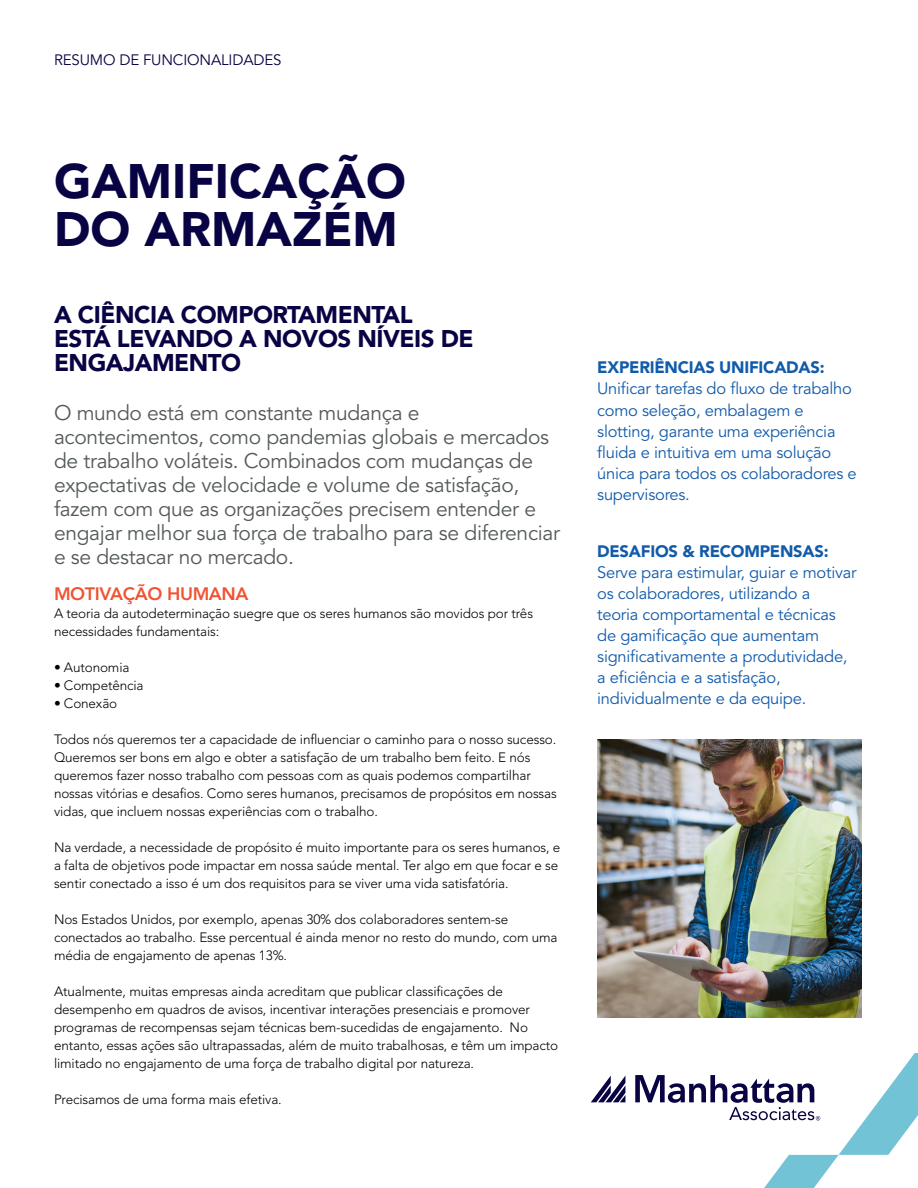
<style>
.page{position:relative;width:918px;height:1188px;background:#fff}
.page>*{position:absolute;margin:0;border:0;box-sizing:border-box;transform-origin:0 0}
.t1{font:900 48px/48px "Avenir LT Std";color:#080343}
.t2{font:900 24px/24px "Avenir LT Std";letter-spacing:-.02em;color:#080343}
.t3{font:21px/24px "Avenir LT Std";letter-spacing:-.015em;color:#545959}
.t4{font:800 18px "Avenir LT";letter-spacing:-.02em;color:#f05332}
.t5{font:16.5px/21px "Avenir LT Std";letter-spacing:-.015em;color:#125baa}
.t6{font:900 16.5px "Avenir LT Std";letter-spacing:-.015em;color:#125baa}
.t7{font:15px "Avenir LT Std";letter-spacing:-.01em;color:#080343}
.t8{font:300 13.5px/18px "Avenir LT Std";letter-spacing:-.01em;color:#000}
</style>
<div class="page">
<svg style="left:591px;top:1076px;width:34px;height:26px"></svg>
<svg style="left:635px;top:1053px;width:283px;height:135px"></svg>
<img style="left:597px;top:740px;width:265px;height:277px">
<p class="t7" style="left:54px;top:52px;width:229px">RESUMO DE FUNCIONALIDADES</p>
<h1 class="t1" style="left:54px;top:157px;width:353px">GAMIFICAÇÃO<br>DO ARMAZÉM</h1>
<h2 class="t2" style="left:54px;top:302px;width:421px">A CIÊNCIA COMPORTAMENTAL<br>ESTÁ LEVANDO A NOVOS NÍVEIS DE<br>ENGAJAMENTO</h2>
<p class="t3" style="left:54px;top:401px;width:508px">O mundo está em constante mudança e acontecimentos, como pandemias globais e mercados de trabalho voláteis. Combinados com mudanças de expectativas de velocidade e volume de satisfação, fazem com que as organizações precisem entender e engajar melhor sua força de trabalho para se diferenciar e se destacar no mercado.</p>
<h3 class="t4" style="left:54px;top:583px;width:196px">MOTIVAÇÃO HUMANA</h3>
<p class="t8" style="left:54px;top:604px;width:481px">A teoria da autodeterminação suegre que os seres humanos são movidos por três necessidades fundamentais:</p>
<p class="t8" style="left:54px;top:658px;width:77px">• Autonomia</p>
<p class="t8" style="left:54px;top:676px;width:91px">• Competência</p>
<p class="t8" style="left:54px;top:694px;width:65px">• Conexão</p>
<p class="t8" style="left:54px;top:730px;width:504px">Todos nós queremos ter a capacidade de influenciar o caminho para o nosso sucesso.<br>Queremos ser bons em algo e obter a satisfação de um trabalho bem feito. E nós queremos fazer nosso trabalho com pessoas com as quais podemos compartilhar nossas vitórias e desafios. Como seres humanos, precisamos de propósitos em nossas vidas, que incluem nossas experiências com o trabalho.</p>
<p class="t8" style="left:54px;top:838px;width:508px">Na verdade, a necessidade de propósito é muito importante para os seres humanos, e a falta de objetivos pode impactar em nossa saúde mental. Ter algo em que focar e se sentir conectado a isso é um dos requisitos para se viver uma vida satisfatória.</p>
<p class="t8" style="left:54px;top:910px;width:505px">Nos Estados Unidos, por exemplo, apenas 30% dos colaboradores sentem-se conectados ao trabalho. Esse percentual é ainda menor no resto do mundo, com uma média de engajamento de apenas 13%.</p>
<p class="t8" style="left:54px;top:982px;width:506px">Atualmente, muitas empresas ainda acreditam que publicar classificações de desempenho em quadros de avisos, incentivar interações presenciais e promover programas de recompensas sejam técnicas bem-sucedidas de engajamento. No entanto, essas ações são ultrapassadas, além de muito trabalhosas, e têm um impacto limitado no engajamento de uma força de trabalho digital por natureza.</p>
<p class="t8" style="left:54px;top:1090px;width:229px">Precisamos de uma forma mais efetiva.</p>
<p class="t6" style="left:597px;top:358px;width:229px">EXPERIÊNCIAS UNIFICADAS:</p>
<p class="t5" style="left:597px;top:379px;width:261px">Unificar tarefas do fluxo de trabalho como seleção, embalagem e slotting, garante uma experiência fluida e intuitiva em uma solução única para todos os colaboradores e supervisores.</p>
<p class="t6" style="left:597px;top:541px;width:233px">DESAFIOS &amp; RECOMPENSAS:</p>
<p class="t5" style="left:597px;top:562px;width:261px">Serve para estimular, guiar e motivar os colaboradores, utilizando a<br>teoria comportamental e técnicas de gamificação que aumentam significativamente a produtividade, a eficiência e a satisfação, individualmente e da equipe.</p>
</div>
